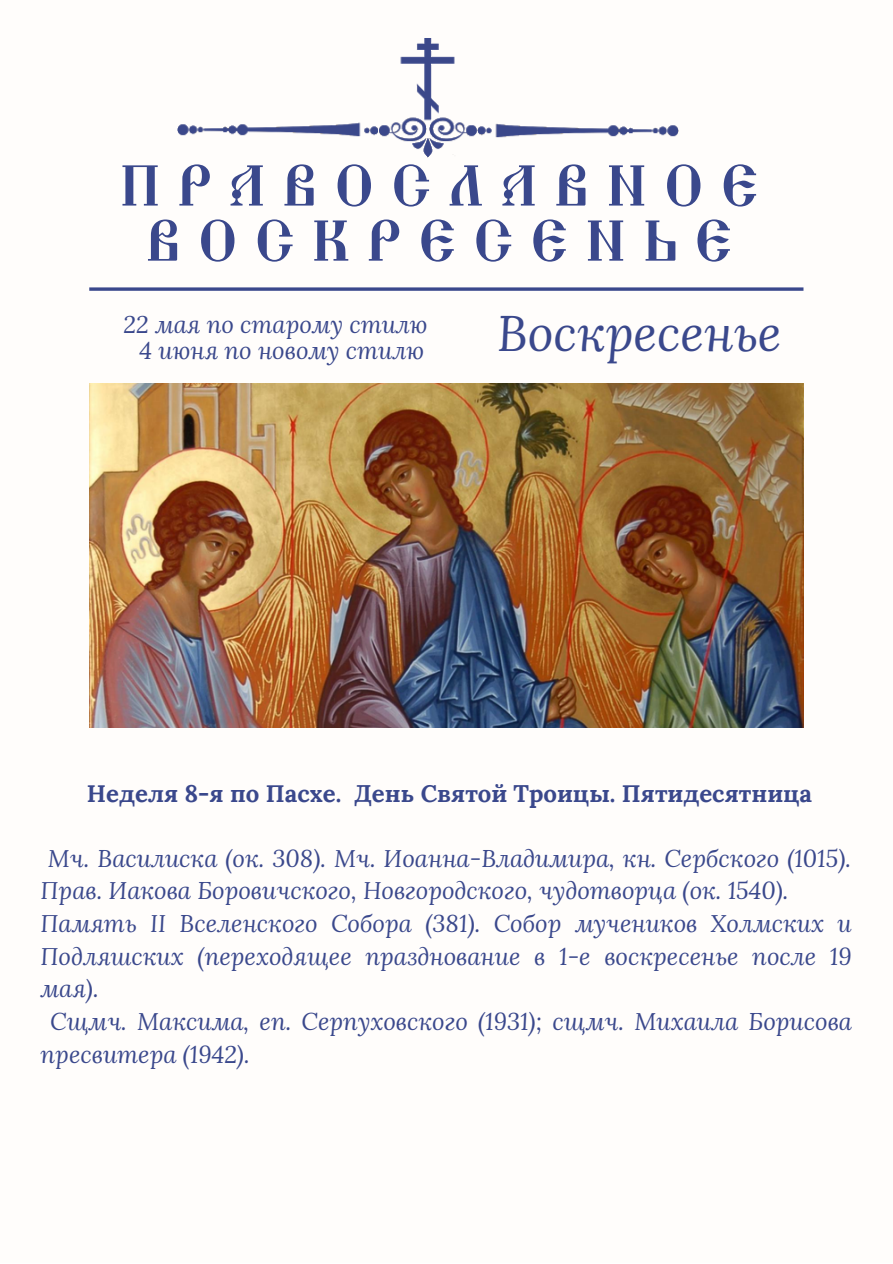
<style>
.page{position:relative;width:893px;height:1264px;background:#fff}
.page>*{position:absolute;margin:0;border:0;box-sizing:border-box;transform-origin:0 0}
.t1{font:57.9px/55.1px "Monomakh Unicode";letter-spacing:.29em;color:#3a488c;text-align:center}
.t2{font:italic 49.5px "Lora";color:#3a488c}
.t3{font:italic 24px/32.5px "Lora";color:#3a488c}
.t4{font:700 24px "Lora";color:#3a488c}
</style>
<div class="page">
<div style="left:0;top:0;width:892px;height:1262px;background:#fffdfb"></div>
<svg style="left:89px;top:287px;width:714px;height:4px;background:#58639d"></svg>
<img style="left:89px;top:383px;width:714px;height:344px">
<img style="left:177px;top:38px;width:501px;height:120px">
<p class="t1" style="left:120px;top:165px;width:640px">ПРАВОСЛАВНОЕ<br>ВОСКРЕСЕНЬЕ</p>
<p class="t3" style="left:124px;top:307px;width:305px">22 мая по старому стилю</p>
<p class="t3" style="left:140px;top:333px;width:286px">4 июня по новому стилю</p>
<p class="t2" style="left:497px;top:300px;width:286px">Bоскресенье</p>
<p class="t4" style="left:87px;top:777px;width:726px">Неделя 8-я по Пасхе. День Святой Троицы. Пятидесятница</p>
<p class="t3" style="left:41px;top:841px;width:811px;text-indent:7px">Мч. Василиска (ок. 308). Мч. Иоанна-Владимира, кн. Сербского (1015).<br>Прав. Иакова Боровичского, Новгородского, чудотворца (ок. 1540).</p>
<p class="t3" style="left:41px;top:906px;width:812px;text-align:justify">Память II Вселенского Собора (381). Собор мучеников Холмских и Подляшских (переходящее празднование в 1-е воскресенье после 19 мая).</p>
<p class="t3" style="left:41px;top:1004px;width:812px;text-indent:10px">Сщмч. Максима, еп. Серпуховского (1931); сщмч. Михаила Борисова пресвитера (1942).</p>
</div>
